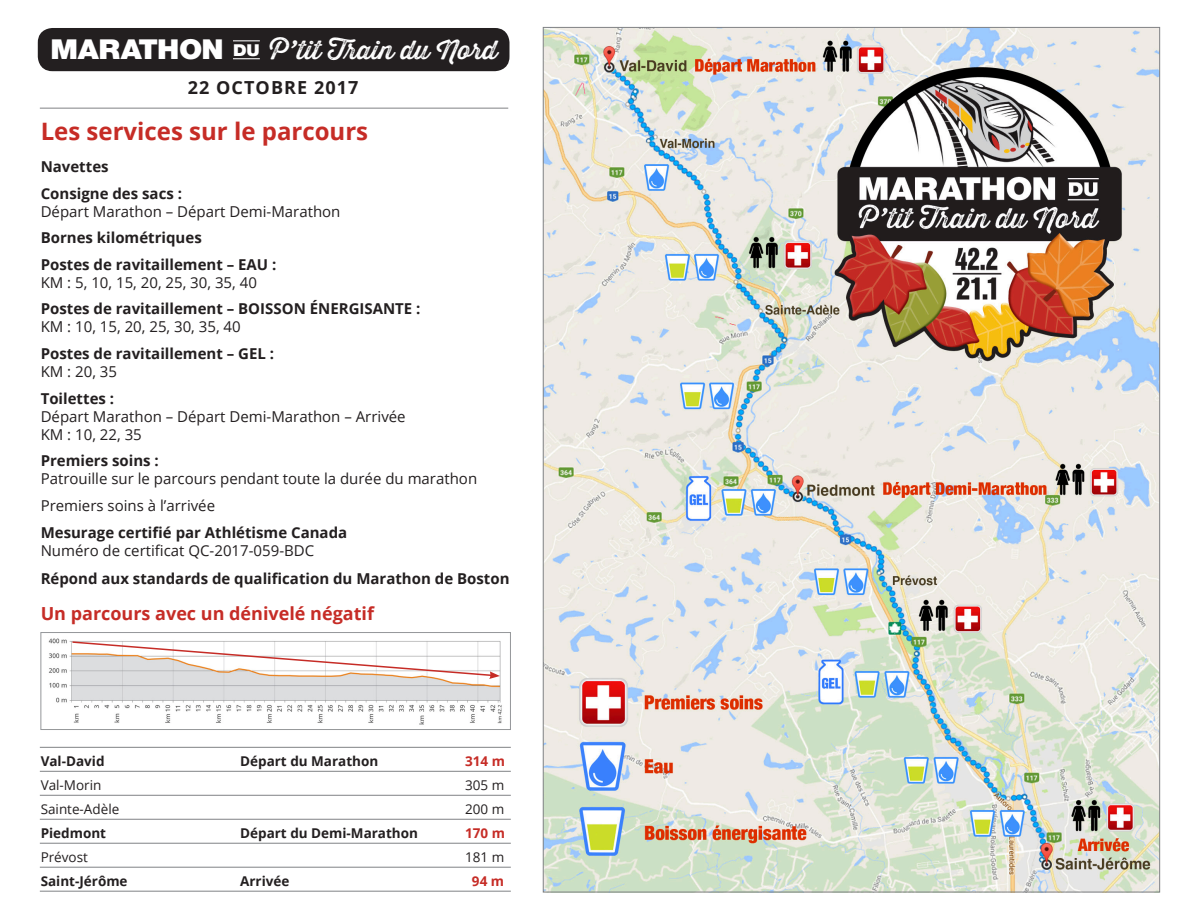
<style>
.page{position:relative;width:1188px;height:918px;background:#fff}
.page>*{position:absolute;margin:0;border:0;box-sizing:border-box;transform-origin:0 0}
.t1{font:900 27.45px "Helvetica Neue";letter-spacing:-.01em;color:#fff;scale:1.07 1}
.t2{font:25.65px "Thirsty Rough Reg Two";color:#fff;scale:1.06 1}
.t3{font:700 24px "Open Sans";color:#c62c26}
.t4{font:700 18px "Open Sans";color:#c62c26}
.t5{font:700 18px "Open Sans";letter-spacing:.06em;color:#231f20}
.t6{font:900 16.35px "Helvetica Neue";color:#fff;scale:1.06 1}
.t7{font:700 15px/18px "Open Sans";color:#231f20}
.t8{font:15px/18px "Open Sans";color:#231f20}
.t9{font:700 13.5px "Open Sans";color:#231f20}
.t10{font:13.5px "Open Sans";color:#231f20}
.t11{font:700 13.5px "Open Sans";color:#c62c26}
.s1{font-weight:700}
.s2{font-weight:400}
</style>
<div class="page">
<img style="left:545px;top:29px;width:613px;height:861px">
<img style="left:48px;top:638px;width:454px;height:87px">
<div style="left:41px;top:632px;width:470px;height:98px;border:1px solid #95979a"></div>
<svg style="left:71px;top:640px;width:429px;height:39px"></svg>
<div style="left:38px;top:28px;width:471px;height:43px;background:#231f20;border-radius:15px"></div>
<svg style="left:233px;top:40px;width:27px;height:1px"></svg>
<svg style="left:233px;top:58px;width:27px;height:1px"></svg>
<hr style="left:40px;top:747px;width:471px;height:1px;background:#808285">
<hr style="left:40px;top:108px;width:468px;height:1px;background:#808285">
<hr style="left:40px;top:771px;width:471px;height:1px;background:#808285">
<hr style="left:40px;top:795px;width:471px;height:1px;background:#808285">
<hr style="left:40px;top:819px;width:471px;height:1px;background:#808285">
<hr style="left:40px;top:843px;width:471px;height:1px;background:#808285">
<hr style="left:40px;top:867px;width:471px;height:1px;background:#808285">
<hr style="left:40px;top:891px;width:471px;height:1px;background:#808285">
<p class="t1" style="left:50px;top:33px;width:164px">MARATHON</p>
<p class="t6" style="left:233px;top:40px;width:27px">DU</p>
<p class="t2" style="left:270px;top:31px;width:216px">P’tit Train du Nord</p>
<p class="t5" style="left:188px;top:75px;width:172px">22 OCTOBRE 2017</p>
<p class="t3" style="left:41px;top:115px;width:329px">Les services sur le parcours</p>
<p class="t7" style="left:41px;top:157px;width:69px">Navettes</p>
<p class="t8" style="left:41px;top:184px;width:301px"><span class="s1">Consigne des sacs :<br></span>Départ Marathon – Départ Demi-Marathon</p>
<p class="t7" style="left:41px;top:228px;width:163px">Bornes kilométriques</p>
<p class="t7" style="left:41px;top:255px;width:237px">Postes de ravitaillement – EAU :<br><span class="s2">KM : 5, 10, 15, 20, 25, 30, 35, 40</span></p>
<p class="t7" style="left:41px;top:300px;width:381px">Postes de ravitaillement – BOISSON ÉNERGISANTE :<br><span class="s2">KM : 10, 15, 20, 25, 30, 35, 40</span></p>
<p class="t7" style="left:41px;top:344px;width:235px">Postes de ravitaillement – GEL :<br><span class="s2">KM : 20, 35</span></p>
<p class="t8" style="left:41px;top:389px;width:367px"><span class="s1">Toilettes :<br></span>Départ Marathon – Départ Demi-Marathon – Arrivée<br>KM : 10, 22, 35</p>
<p class="t8" style="left:41px;top:452px;width:438px"><span class="s1">Premiers soins :<br></span>Patrouille sur le parcours pendant toute la durée du marathon</p>
<p class="t8" style="left:41px;top:496px;width:176px">Premiers soins à l’arrivée</p>
<p class="t7" style="left:41px;top:523px;width:308px">Mesurage certifié par Athlétisme Canada<br><span class="s2">Numéro de certificat QC-2017-059-BDC</span></p>
<p class="t7" style="left:41px;top:569px;width:470px">Répond aux standards de qualification du Marathon de Boston</p>
<p class="t4" style="left:41px;top:600px;width:335px">Un parcours avec un dénivelé négatif</p>
<p class="t9" style="left:41px;top:751px;width:65px">Val-David</p>
<p class="t9" style="left:240px;top:751px;width:140px">Départ du Marathon</p>
<p class="t11" style="left:465px;top:751px;width:41px">314 m</p>
<p class="t10" style="left:41px;top:775px;width:62px">Val-Morin</p>
<p class="t10" style="left:465px;top:775px;width:41px">305 m</p>
<p class="t10" style="left:41px;top:799px;width:80px">Sainte-Adèle</p>
<p class="t10" style="left:465px;top:799px;width:41px">200 m</p>
<p class="t9" style="left:41px;top:823px;width:67px">Piedmont</p>
<p class="t9" style="left:240px;top:823px;width:179px">Départ du Demi-Marathon</p>
<p class="t11" style="left:465px;top:823px;width:41px">170 m</p>
<p class="t10" style="left:41px;top:847px;width:49px">Prévost</p>
<p class="t10" style="left:465px;top:847px;width:41px">181 m</p>
<p class="t9" style="left:41px;top:871px;width:88px">Saint-Jérôme</p>
<p class="t9" style="left:240px;top:871px;width:51px">Arrivée</p>
<p class="t11" style="left:472px;top:871px;width:34px">94 m</p>
</div>
